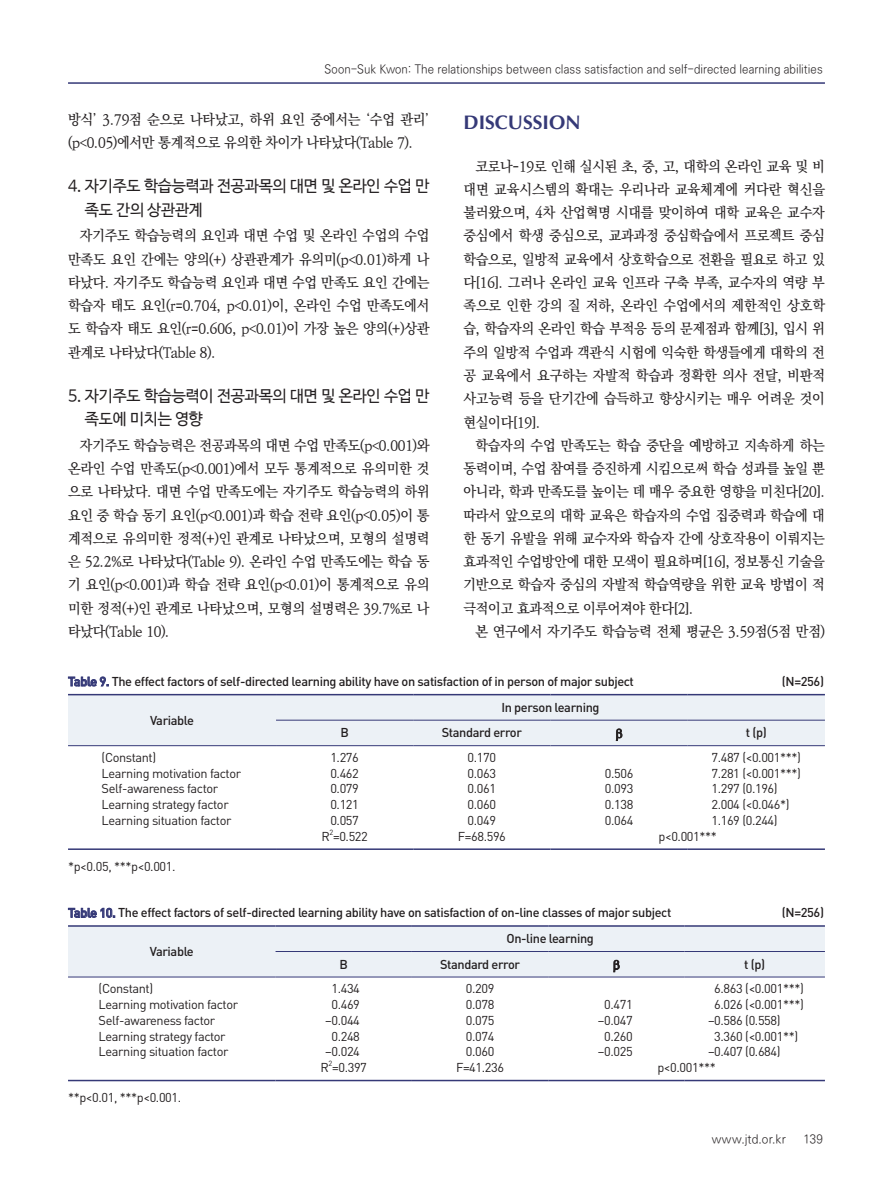
<style>
.page{position:relative;width:893px;height:1191px;background:#fff}
.page>*{position:absolute;margin:0;border:0;box-sizing:border-box;transform-origin:0 0}
.t1{font:700 19.5px "Optima LT Std";color:#353977}
.t2{font:15.75px/23.2px "Nanum Barun Gothic";letter-spacing:-.01em;color:#231f20}
.t3{font:500 14.25px/23.2px "Ko Pub Batang";letter-spacing:-.02em;color:#231f20;text-align:justify;scale:.95 1}
.t4{font:12.75px "DIN Pro";letter-spacing:-.03em;color:#231f20}
.t5{font:500 12.75px "DIN Pro";letter-spacing:-.03em;color:#231f20}
.t6{font:300 12px "Ko Pub Dotum";letter-spacing:.005em;color:#231f20;scale:.95 1}
.t7{font:300 12px "Ko Pub Dotum";letter-spacing:.005em;color:#231f20}
.t8{font:7.5px "DIN Pro";color:#231f20}
.s1{font-family:"Batang Che";font-weight:400}
.s2{color:#353977}
</style>
<div class="page">
<hr style="left:68px;top:82px;width:757px;height:2px;background:#353977">
<hr style="left:68px;top:925px;width:208px;height:1px;background:#353977">
<hr style="left:276px;top:925px;width:136px;height:1px;background:#353977">
<hr style="left:412px;top:925px;width:136px;height:1px;background:#353977">
<hr style="left:548px;top:925px;width:137px;height:1px;background:#353977">
<hr style="left:685px;top:925px;width:140px;height:1px;background:#353977">
<hr style="left:68px;top:1079px;width:208px;height:2px;background:#353977">
<hr style="left:276px;top:1079px;width:136px;height:2px;background:#353977">
<hr style="left:412px;top:1079px;width:136px;height:2px;background:#353977">
<hr style="left:548px;top:1079px;width:137px;height:2px;background:#353977">
<hr style="left:685px;top:1079px;width:140px;height:2px;background:#353977">
<hr style="left:68px;top:745px;width:208px;height:1px;background:#353977">
<hr style="left:276px;top:745px;width:137px;height:1px;background:#353977">
<hr style="left:413px;top:745px;width:137px;height:1px;background:#353977">
<hr style="left:550px;top:745px;width:138px;height:1px;background:#353977">
<hr style="left:688px;top:745px;width:137px;height:1px;background:#353977">
<hr style="left:68px;top:848px;width:208px;height:2px;background:#353977">
<hr style="left:276px;top:848px;width:137px;height:2px;background:#353977">
<hr style="left:413px;top:848px;width:137px;height:2px;background:#353977">
<hr style="left:550px;top:848px;width:138px;height:2px;background:#353977">
<hr style="left:688px;top:848px;width:137px;height:2px;background:#353977">
<div style="left:68px;top:926px;width:757px;height:51px;background:#ecf1f6"></div>
<div style="left:68px;top:694px;width:757px;height:51px;background:#ecf1f6"></div>
<p class="t6" style="left:325px;top:63px;width:526px">Soon-Suk Kwon: The relationships between class satisfaction and self-directed learning abilities</p>
<p class="t3" style="left:68px;top:109px;width:382px">방식’ 3.79점 순으로 나타났고, 하위 요인 중에서는 ‘수업 관리’ (p<span class="s1">&lt;</span>0.05)에서만 통계적으로 유의한 차이가 나타났다(Table 7).</p>
<p class="t2" style="left:85px;top:175px;width:346px;text-indent:-17px">4. 자기주도 학습능력과 전공과목의 대면 및 온라인 수업 만 족도 간의 상관관계</p>
<p class="t3" style="left:68px;top:225px;width:382px;text-indent:12px">자기주도 학습능력의 요인과 대면 수업 및 온라인 수업의 수업 만족도 요인 간에는 양의(+) 상관관계가 유의미(p<span class="s1">&lt;</span>0.01)하게 나 타났다. 자기주도 학습능력 요인과 대면 수업 만족도 요인 간에는 학습자 태도 요인(r=0.704, p<span class="s1">&lt;</span>0.01)이, 온라인 수업 만족도에서 도 학습자 태도 요인(r=0.606, p<span class="s1">&lt;</span>0.01)이 가장 높은 양의(+)상관 관계로 나타났다(Table 8).</p>
<p class="t2" style="left:85px;top:384px;width:346px;text-indent:-17px">5. 자기주도 학습능력이 전공과목의 대면 및 온라인 수업 만 족도에 미치는 영향</p>
<p class="t3" style="left:68px;top:434px;width:382px;text-indent:12px">자기주도 학습능력은 전공과목의 대면 수업 만족도(p<span class="s1">&lt;</span>0.001)와 온라인 수업 만족도(p<span class="s1">&lt;</span>0.001)에서 모두 통계적으로 유의미한 것 으로 나타났다. 대면 수업 만족도에는 자기주도 학습능력의 하위 요인 중 학습 동기 요인(p<span class="s1">&lt;</span>0.001)과 학습 전략 요인(p<span class="s1">&lt;</span>0.05)이 통 계적으로 유의미한 정적(+)인 관계로 나타났으며, 모형의 설명력 은 52.2%로 나타났다(Table 9). 온라인 수업 만족도에는 학습 동 기 요인(p<span class="s1">&lt;</span>0.001)과 학습 전략 요인(p<span class="s1">&lt;</span>0.01)이 통계적으로 유의 미한 정적(+)인 관계로 나타났으며, 모형의 설명력은 39.7%로 나 타났다(Table 10).</p>
<h1 class="t1" style="left:463px;top:111px;width:119px">DISCUSSION</h1>
<p class="t3" style="left:463px;top:155px;width:382px;text-indent:12px">코로나-19로 인해 실시된 초, 중, 고, 대학의 온라인 교육 및 비 대면 교육시스템의 확대는 우리나라 교육체계에 커다란 혁신을 불러왔으며, 4차 산업혁명 시대를 맞이하여 대학 교육은 교수자 중심에서 학생 중심으로, 교과과정 중심학습에서 프로젝트 중심 학습으로, 일방적 교육에서 상호학습으로 전환을 필요로 하고 있 다[16]. 그러나 온라인 교육 인프라 구축 부족, 교수자의 역량 부 족으로 인한 강의 질 저하, 온라인 수업에서의 제한적인 상호학 습, 학습자의 온라인 학습 부적응 등의 문제점과 함께[3], 입시 위 주의 일방적 수업과 객관식 시험에 익숙한 학생들에게 대학의 전 공 교육에서 요구하는 자발적 학습과 정확한 의사 전달, 비판적 사고능력 등을 단기간에 습득하고 향상시키는 매우 어려운 것이 현실이다[19].</p>
<p class="t3" style="left:463px;top:434px;width:382px;text-indent:12px">학습자의 수업 만족도는 학습 중단을 예방하고 지속하게 하는 동력이며, 수업 참여를 증진하게 시킴으로써 학습 성과를 높일 뿐 아니라, 학과 만족도를 높이는 데 매우 중요한 영향을 미친다[20]. 따라서 앞으로의 대학 교육은 학습자의 수업 집중력과 학습에 대 한 동기 유발을 위해 교수자와 학습자 간에 상호작용이 이뤄지는 효과적인 수업방안에 대한 모색이 필요하며[16], 정보통신 기술을 기반으로 학습자 중심의 자발적 학습역량을 위한 교육 방법이 적 극적이고 효과적으로 이루어져야 한다[2].</p>
<p class="t3" style="left:475px;top:620px;width:369px">본 연구에서 자기주도 학습능력 전체 평균은 3.59점(5점 만점)</p>
<p class="t5" style="left:68px;top:673px;width:567px"><span class="s2">Table 9.</span> The effect factors of self-directed learning ability have on satisfaction of in person of major subject</p>
<p class="t5" style="left:782px;top:673px;width:44px">(N=256)</p>
<p class="t5" style="left:150px;top:711px;width:46px">Variable</p>
<p class="t5" style="left:501px;top:698px;width:100px">In person learning</p>
<p class="t5" style="left:340px;top:724px;width:10px">B</p>
<p class="t5" style="left:442px;top:724px;width:82px">Standard error</p>
<p class="t5" style="left:746px;top:724px;width:23px">t (p)</p>
<p class="t4" style="left:102px;top:748px;width:56px">(Constant)</p>
<p class="t4" style="left:330px;top:748px;width:30px">1.276</p>
<p class="t4" style="left:468px;top:748px;width:30px">0.170</p>
<p class="t4" style="left:711px;top:748px;width:91px">7.487 (&lt;0.001***)</p>
<p class="t4" style="left:102px;top:764px;width:141px">Learning motivation factor</p>
<p class="t4" style="left:330px;top:764px;width:30px">0.462</p>
<p class="t4" style="left:468px;top:764px;width:30px">0.063</p>
<p class="t4" style="left:605px;top:764px;width:30px">0.506</p>
<p class="t4" style="left:711px;top:764px;width:91px">7.281 (&lt;0.001***)</p>
<p class="t4" style="left:102px;top:780px;width:118px">Self-awareness factor</p>
<p class="t4" style="left:330px;top:780px;width:30px">0.079</p>
<p class="t4" style="left:468px;top:780px;width:30px">0.061</p>
<p class="t4" style="left:605px;top:780px;width:30px">0.093</p>
<p class="t4" style="left:711px;top:780px;width:68px">1.297 (0.196)</p>
<p class="t4" style="left:102px;top:796px;width:129px">Learning strategy factor</p>
<p class="t4" style="left:330px;top:796px;width:30px">0.121</p>
<p class="t4" style="left:468px;top:796px;width:30px">0.060</p>
<p class="t4" style="left:605px;top:796px;width:30px">0.138</p>
<p class="t4" style="left:711px;top:796px;width:80px">2.004 (&lt;0.046*)</p>
<p class="t4" style="left:102px;top:812px;width:131px">Learning situation factor</p>
<p class="t4" style="left:330px;top:812px;width:30px">0.057</p>
<p class="t4" style="left:468px;top:812px;width:30px">0.049</p>
<p class="t4" style="left:605px;top:812px;width:30px">0.064</p>
<p class="t4" style="left:711px;top:812px;width:68px">1.169 (0.244)</p>
<p class="t4" style="left:321px;top:827px;width:48px">R =0.522</p>
<p class="t8" style="left:329px;top:827px;width:5px">2</p>
<p class="t4" style="left:458px;top:827px;width:50px">F=68.596</p>
<p class="t4" style="left:658px;top:827px;width:60px">p&lt;0.001***</p>
<p class="t4" style="left:68px;top:857px;width:109px">*p&lt;0.05, ***p&lt;0.001.</p>
<p class="t5" style="left:68px;top:904px;width:605px"><span class="s2">Table 10.</span> The effect factors of self-directed learning ability have on satisfaction of on-line classes of major subject</p>
<p class="t5" style="left:782px;top:904px;width:44px">(N=256)</p>
<p class="t5" style="left:150px;top:942px;width:46px">Variable</p>
<p class="t5" style="left:506px;top:930px;width:89px">On-line learning</p>
<p class="t5" style="left:339px;top:955px;width:10px">B</p>
<p class="t5" style="left:440px;top:955px;width:82px">Standard error</p>
<p class="t5" style="left:744px;top:955px;width:23px">t (p)</p>
<p class="t4" style="left:99px;top:979px;width:56px">(Constant)</p>
<p class="t4" style="left:331px;top:979px;width:30px">1.434</p>
<p class="t4" style="left:466px;top:979px;width:30px">0.209</p>
<p class="t4" style="left:714px;top:979px;width:91px">6.863 (&lt;0.001***)</p>
<p class="t4" style="left:99px;top:995px;width:141px">Learning motivation factor</p>
<p class="t4" style="left:331px;top:995px;width:30px">0.469</p>
<p class="t4" style="left:466px;top:995px;width:30px">0.078</p>
<p class="t4" style="left:604px;top:995px;width:30px">0.471</p>
<p class="t4" style="left:714px;top:995px;width:91px">6.026 (&lt;0.001***)</p>
<p class="t4" style="left:99px;top:1011px;width:118px">Self-awareness factor</p>
<p class="t4" style="left:325px;top:1011px;width:36px">–0.044</p>
<p class="t4" style="left:466px;top:1011px;width:30px">0.075</p>
<p class="t4" style="left:598px;top:1011px;width:36px">–0.047</p>
<p class="t4" style="left:708px;top:1011px;width:74px">–0.586 (0.558)</p>
<p class="t4" style="left:99px;top:1027px;width:129px">Learning strategy factor</p>
<p class="t4" style="left:331px;top:1027px;width:30px">0.248</p>
<p class="t4" style="left:466px;top:1027px;width:30px">0.074</p>
<p class="t4" style="left:604px;top:1027px;width:30px">0.260</p>
<p class="t4" style="left:714px;top:1027px;width:85px">3.360 (&lt;0.001**)</p>
<p class="t4" style="left:99px;top:1043px;width:131px">Learning situation factor</p>
<p class="t4" style="left:325px;top:1043px;width:36px">–0.024</p>
<p class="t4" style="left:466px;top:1043px;width:30px">0.060</p>
<p class="t4" style="left:598px;top:1043px;width:36px">–0.025</p>
<p class="t4" style="left:708px;top:1043px;width:74px">–0.407 (0.684)</p>
<p class="t4" style="left:320px;top:1059px;width:48px">R =0.397</p>
<p class="t8" style="left:328px;top:1058px;width:5px">2</p>
<p class="t4" style="left:456px;top:1059px;width:50px">F=41.236</p>
<p class="t4" style="left:657px;top:1059px;width:60px">p&lt;0.001***</p>
<p class="t4" style="left:68px;top:1088px;width:115px">**p&lt;0.01, ***p&lt;0.001.</p>
<p class="t7" style="left:712px;top:1133px;width:76px">www.jtd.or.kr</p>
<p class="t6" style="left:804px;top:1133px;width:22px">139</p>
</div>
